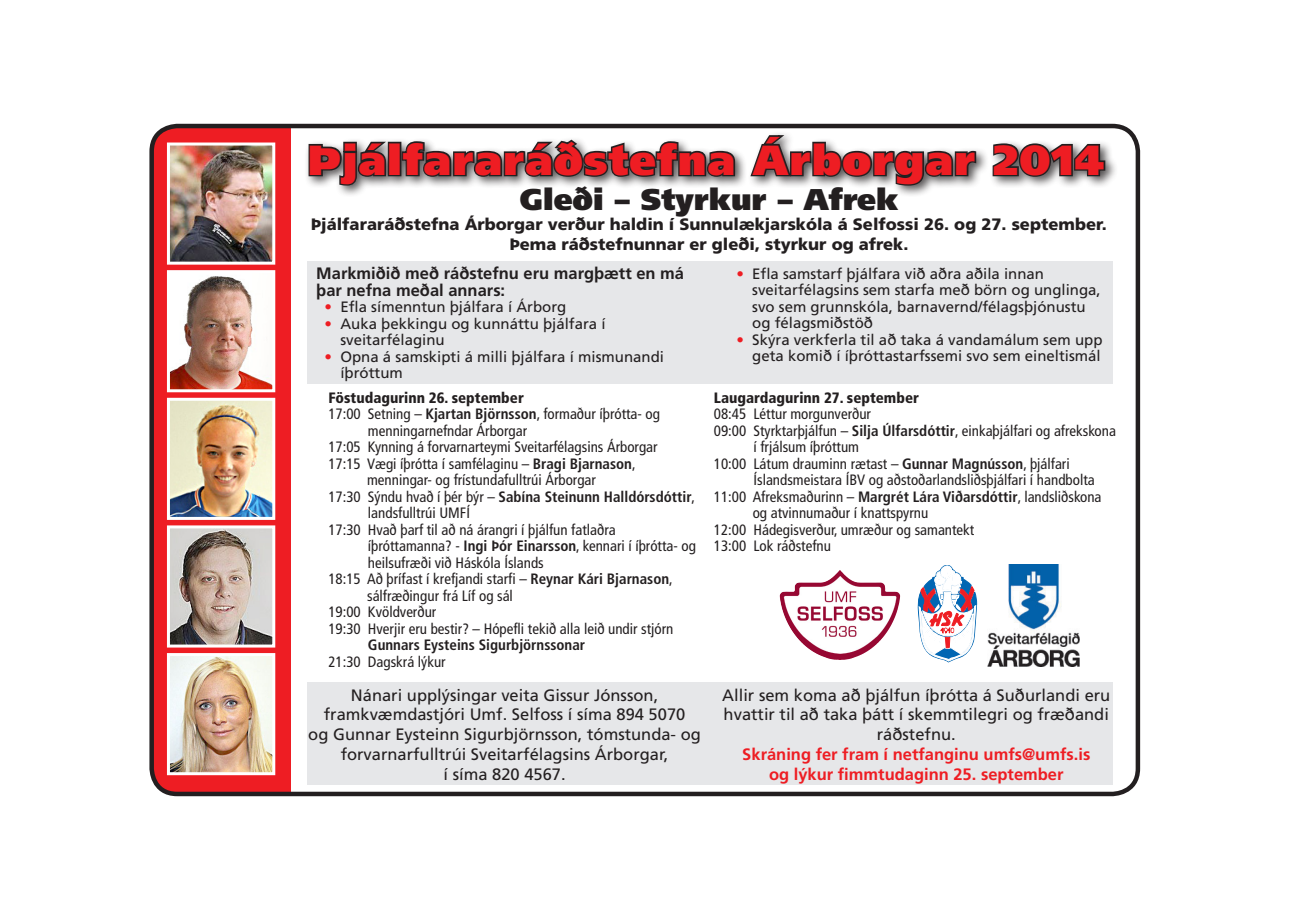
<style>
.page{position:relative;width:1289px;height:919px;background:#fff}
.page>*{position:absolute;margin:0;border:0;box-sizing:border-box;transform-origin:0 0}
.t1{font:900 42px "Frutiger";letter-spacing:.03em;color:#ee1d23}
.t2{font:900 30px "Frutiger";color:#231f20}
.t3{font:16.5px/19.8px "Frutiger";color:#231f20;text-align:center}
.t4{font:900 16.5px/19.8px "Frutiger";color:#231f20;text-align:center}
.t5{font:700 16.5px/19.8px "Frutiger";color:#ee1d23;text-align:center}
.t6{font:700 16.5px/16.5px "Frutiger";color:#231f20}
.t7{font:condensed 15px "Frutiger";color:#231f20}
.t8{font:15px/16.5px "Frutiger";color:#231f20}
.t9{font:700 condensed 15px "Frutiger";color:#231f20}
.t10{font:900 condensed 15px "Frutiger";color:#231f20}
.s1{color:#ee1d23}
.s2{font-weight:700}
.s3{font-weight:400}
</style>
<div class="page">
<div style="left:152px;top:126px;width:138px;height:667px;background:#ee1d23"></div>
<div style="left:149px;top:124px;width:991px;height:672px;border:4px solid #231f20;border-radius:26px"></div>
<div style="left:304px;top:131px;width:813px;height:66px;background:#231f20;opacity:.75"></div>
<svg style="left:307px;top:139px;width:83px;height:48px;background:#807e7f"></svg>
<div style="left:388px;top:142px;width:13px;height:34px;border:3px solid #231f20"></div>
<svg style="left:400px;top:138px;width:336px;height:40px"></svg>
<svg style="left:748px;top:132px;width:229px;height:55px"></svg>
<svg style="left:991px;top:142px;width:115px;height:36px;background:#727070"></svg>
<div style="left:308px;top:261px;width:805px;height:122px;background:#e6e7e9"></div>
<img style="left:779px;top:571px;width:60px;height:64px">
<img style="left:987px;top:564px;width:92px;height:102px">
<svg style="left:917px;top:565px;width:60px;height:97px"></svg>
<div style="left:308px;top:682px;width:805px;height:102px;background:#e6e7e9"></div>
<img style="left:171px;top:146px;width:100px;height:114px">
<div style="left:167px;top:142px;width:108px;height:122px;border:3px solid #fff"></div>
<img style="left:171px;top:274px;width:100px;height:114px">
<div style="left:167px;top:270px;width:108px;height:122px;border:3px solid #fff"></div>
<img style="left:171px;top:402px;width:100px;height:114px">
<div style="left:167px;top:398px;width:108px;height:122px;border:3px solid #fff"></div>
<img style="left:171px;top:529px;width:100px;height:114px">
<div style="left:167px;top:525px;width:108px;height:122px;border:3px solid #fff"></div>
<img style="left:171px;top:657px;width:100px;height:114px">
<div style="left:167px;top:653px;width:108px;height:122px;border:3px solid #fff"></div>
<h1 class="t1" style="left:308px;top:134px;width:798px">Þjálfararáðstefna Árborgar 2014</h1>
<h2 class="t2" style="left:520px;top:181px;width:380px">Gleði – Styrkur – Afrek</h2>
<p class="t4" style="left:311px;top:214px;width:797px">Þjálfararáðstefna Árborgar verður haldin í Sunnulækjarskóla á Selfossi 26. og 27. september.<br>Þema ráðstefnunnar er gleði, styrkur og afrek.</p>
<p class="t6" style="left:316px;top:265px;width:369px">Markmiðið með ráðstefnu eru margþætt en má þar nefna meðal annars:</p>
<p class="t8" style="left:324px;top:298px;width:243px"><span class="s1">•</span> Efla símenntun þjálfara í Árborg</p>
<p class="t8" style="left:340px;top:315px;width:267px;text-indent:-16px"><span class="s1">•</span> Auka þekkingu og kunnáttu þjálfara í sveitarfélaginu</p>
<p class="t8" style="left:340px;top:348px;width:325px;text-indent:-16px"><span class="s1">•</span> Opna á samskipti á milli þjálfara í mismunandi íþróttum</p>
<p class="t10" style="left:328px;top:388px;width:197px">Föstudagurinn 26. september</p>
<p class="t7" style="left:328px;top:405px;width:333px">17:00 Setning – <span class="s2">Kjartan Björnsson</span>, formaður íþrótta- og</p>
<p class="t7" style="left:368px;top:422px;width:161px">menningarnefndar Árborgar</p>
<p class="t7" style="left:328px;top:438px;width:331px">17:05 Kynning á forvarnarteymi Sveitarfélagsins Árborgar</p>
<p class="t7" style="left:328px;top:455px;width:309px">17:15 Vægi íþrótta í samfélaginu – <span class="s2">Bragi Bjarnason</span>,</p>
<p class="t7" style="left:367px;top:471px;width:230px">menningar- og frístundafulltrúi Árborgar</p>
<p class="t9" style="left:328px;top:487px;width:368px"><span class="s3">17:30 Sýndu hvað í þér býr –</span> Sabína Steinunn Halldórsdóttir<span class="s3">,</span></p>
<p class="t7" style="left:368px;top:504px;width:103px">landsfulltrúi UMFÍ</p>
<p class="t7" style="left:328px;top:521px;width:289px">17:30 Hvað þarf til að ná árangri í þjálfun fatlaðra</p>
<p class="t7" style="left:368px;top:537px;width:329px">íþróttamanna? - <span class="s2">Ingi Þór Einarsson</span>, kennari í íþrótta- og</p>
<p class="t7" style="left:368px;top:554px;width:177px">heilsufræði við Háskóla Íslands</p>
<p class="t7" style="left:328px;top:570px;width:346px">18:15 Að þrífast í krefjandi starfi – <span class="s2">Reynar Kári Bjarnason</span>,</p>
<p class="t7" style="left:367px;top:587px;width:147px">sálfræðingur frá Líf og sál</p>
<p class="t7" style="left:328px;top:603px;width:109px">19:00 Kvöldverður</p>
<p class="t7" style="left:328px;top:620px;width:346px">19:30 Hverjir eru bestir? – Hópefli tekið alla leið undir stjórn</p>
<p class="t9" style="left:368px;top:636px;width:219px">Gunnars Eysteins Sigurbjörnssonar</p>
<p class="t7" style="left:328px;top:653px;width:119px">21:30 Dagskrá lýkur</p>
<p class="t8" style="left:752px;top:265px;width:350px;text-indent:-16px"><span class="s1">•</span> Efla samstarf þjálfara við aðra aðila innan sveitarfélagsins sem starfa með börn og unglinga, svo sem grunnskóla, barnavernd/félagsþjónustu og félagsmiðstöð</p>
<p class="t8" style="left:736px;top:331px;width:367px;text-align:right"><span class="s1">•</span> Skýra verkferla til að taka á vandamálum sem upp geta komið í íþróttastarfssemi svo sem eineltismál</p>
<p class="t10" style="left:714px;top:388px;width:206px">Laugardagurinn 27. september</p>
<p class="t7" style="left:714px;top:405px;width:159px">08:45 Léttur morgunverður</p>
<p class="t7" style="left:714px;top:422px;width:403px">09:00 Styrktarþjálfun – <span class="s2">Silja Úlfarsdóttir</span>, einkaþjálfari og afrekskona</p>
<p class="t7" style="left:753px;top:438px;width:107px">í frjálsum íþróttum</p>
<p class="t7" style="left:714px;top:455px;width:357px">10:00 Látum drauminn rætast – <span class="s2">Gunnar Magnússon</span>, þjálfari</p>
<p class="t7" style="left:753px;top:471px;width:343px">Íslandsmeistara ÍBV og aðstoðarlandsliðsþjálfari í handbolta</p>
<p class="t7" style="left:714px;top:488px;width:389px">11:00 Afreksmaðurinn – <span class="s2">Margrét Lára Viðarsdóttir</span>, landsliðskona</p>
<p class="t7" style="left:752px;top:504px;width:177px">og atvinnumaður í knattspyrnu</p>
<p class="t7" style="left:714px;top:521px;width:262px">12:00 Hádegisverður, umræður og samantekt</p>
<p class="t7" style="left:714px;top:537px;width:119px">13:00 Lok ráðstefnu</p>
<p class="t3" style="left:308px;top:684px;width:394px">Nánari upplýsingar veita Gissur Jónsson, framkvæmdastjóri Umf. Selfoss í síma 894 5070<br>og Gunnar Eysteinn Sigurbjörnsson, tómstunda- og forvarnarfulltrúi Sveitarfélagsins Árborgar,<br>í síma 820 4567.</p>
<p class="t3" style="left:722px;top:684px;width:389px">Allir sem koma að þjálfun íþrótta á Suðurlandi eru hvattir til að taka þátt í skemmtilegri og fræðandi ráðstefnu.</p>
<p class="t5" style="left:742px;top:744px;width:349px">Skráning fer fram í netfanginu umfs@umfs.is og lýkur fimmtudaginn 25. september</p>
</div>
